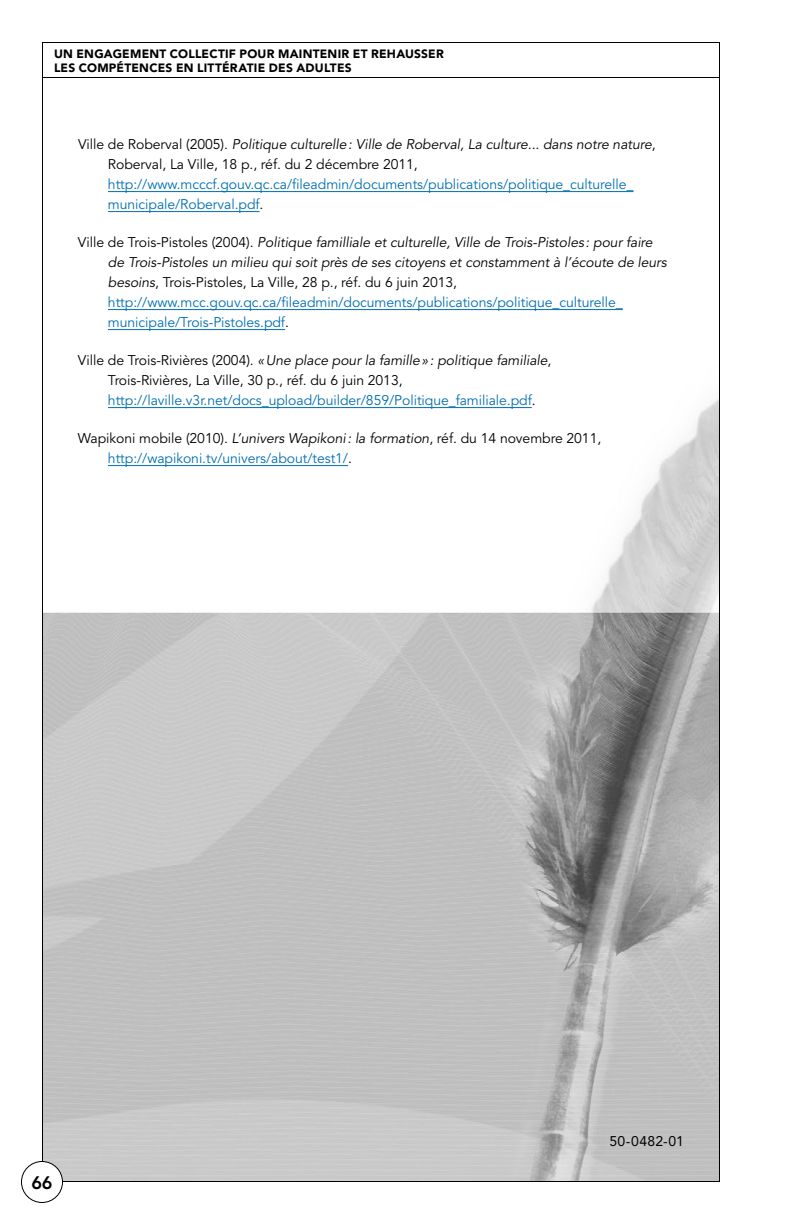
<style>
.page{position:relative;width:792px;height:1224px;background:#fff}
.page>*{position:absolute;margin:0;border:0;box-sizing:border-box;transform-origin:0 0}
.t1{font:800 18px "Avenir LT Std";color:#000}
.t2{font:14px/20px "Avenir LT Std";letter-spacing:-.005em;color:#000}
.t3{font:italic 14px/20px "Avenir LT Std";letter-spacing:-.005em;color:#000}
.t4{font:14px/20px "Avenir LT Std";letter-spacing:-.005em;color:#006fb1}
.t5{font:14px "Avenir LT Std";letter-spacing:.02em;color:#000}
.t6{font:900 12px/14px "Avenir LT Std";letter-spacing:.02em;color:#000}
.s1{font-style:italic}
.s2{color:#000}
.s3{font-style:normal}
.s4{font-style:normal;color:#006fb1}
.s5{color:#006fb1}
</style>
<div class="page">
<img style="left:44px;top:192px;width:674px;height:988px">
<div style="left:42px;top:42px;width:678px;height:36px;border:1px solid #000"></div>
<div style="left:22px;top:1162px;width:40px;height:40px;background:#fff;border-radius:50%"></div>
<div style="left:21px;top:1161px;width:42px;height:42px;border:1px solid #000;border-radius:50%"></div>
<hr style="left:108px;top:191px;width:526px;height:1px;background:#006fb1">
<hr style="left:108px;top:211px;width:152px;height:1px;background:#006fb1">
<hr style="left:108px;top:309px;width:515px;height:1px;background:#006fb1">
<hr style="left:108px;top:329px;width:177px;height:1px;background:#006fb1">
<hr style="left:108px;top:407px;width:424px;height:1px;background:#006fb1">
<hr style="left:108px;top:465px;width:240px;height:1px;background:#006fb1">
<p class="t6" style="left:54px;top:46px;width:391px">UN ENGAGEMENT COLLECTIF POUR MAINTENIR ET REHAUSSER<br>LES COMPÉTENCES EN LITTÉRATIE DES ADULTES</p>
<p class="t2" style="left:108px;top:134px;width:549px;text-indent:-30px">Ville de Roberval (2005). <span class="s1">Politique culturelle: Ville de Roberval, La culture... dans notre nature</span>,<br>Roberval, La Ville, 18 p., réf. du 2 décembre 2011,</p>
<p class="t4" style="left:108px;top:174px;width:527px">http://www.mcccf.gouv.qc.ca/fileadmin/documents/publications/politique_culturelle_ municipale/Roberval.pdf<span class="s2">.</span></p>
<p class="t3" style="left:108px;top:232px;width:560px;text-indent:-30px"><span class="s3">Ville de Trois-Pistoles (2004).</span> Politique familliale et culturelle, Ville de Trois-Pistoles : pour faire de Trois-Pistoles un milieu qui soit près de ses citoyens et constamment à l’écoute de leurs besoins<span class="s3">, Trois-Pistoles, La Ville, 28 p., réf. du 6 juin 2013, </span><span class="s4">http://www.mcc.gouv.qc.ca/fileadmin/documents/publications/politique_culturelle_ municipale/Trois-Pistoles.pdf</span><span class="s3">.</span></p>
<p class="t2" style="left:108px;top:350px;width:445px;text-indent:-30px">Ville de Trois-Rivières (2004). <span class="s1">«Une place pour la famille»: politique familiale</span>,<br>Trois-Rivières, La Ville, 30 p., réf. du 6 juin 2013, <span class="s5">http://laville.v3r.net/docs_upload/builder/859/Politique_familiale.pdf</span>.</p>
<p class="t2" style="left:108px;top:428px;width:495px;text-indent:-30px">Wapikoni mobile (2010). <span class="s1">L’univers Wapikoni: la formation</span>, réf. du 14 novembre 2011, <span class="s5">http://wapikoni.tv/univers/about/test1/</span>.</p>
<p class="t1" style="left:32px;top:1172px;width:22px">66</p>
<p class="t5" style="left:609px;top:1133px;width:76px">50-0482-01</p>
</div>
